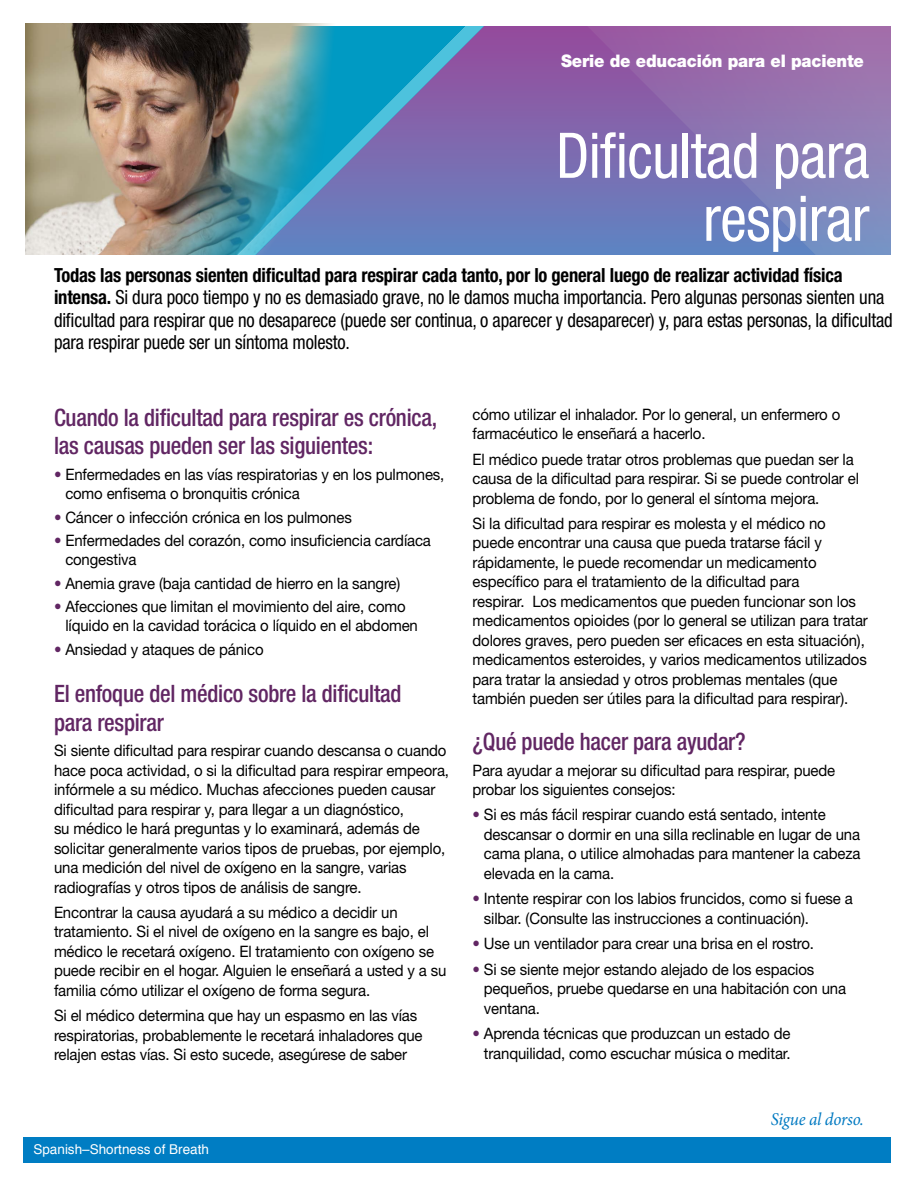
<style>
.page{position:relative;width:918px;height:1188px;background:#fff}
.page>*{position:absolute;margin:0;border:0;box-sizing:border-box;transform-origin:0 0}
.t1{font:condensed 63px/63px "Helvetica Neue LT Std";letter-spacing:-.01em;color:#fff;text-align:right;scale:.95 1}
.t2{font:500 condensed 24px/28.8px "Helvetica Neue LT Std";letter-spacing:-.01em;color:#612663;scale:.95 1}
.t3{font:condensed 19.5px/22.5px "Helvetica Neue LT Std";letter-spacing:-.01em;color:#000;scale:.95 1}
.t4{font:italic 18px "Minion Pro";letter-spacing:-.015em;color:#0079c1;scale:.95 1}
.t5{font:900 17.4px "Helvetica Neue LT Std";letter-spacing:-.01em;color:#fff;scale:.95 1}
.t6{font:15.75px/19.5px "Helvetica Neue LT Std";letter-spacing:-.01em;color:#000;scale:.95 1}
.t7{font:13.5px "Helvetica";color:#fff}
.s1{font-weight:700}
.s2{color:#612663}
</style>
<div class="page">
<svg style="left:564px;top:26px;width:327px;height:229px;background:#8573b2"></svg>
<svg style="left:385px;top:26px;width:179px;height:229px;background:#6f71b3"></svg>
<div style="left:23px;top:1137px;width:868px;height:26px;background:#007dc3"></div>
<img style="left:25px;top:24px;width:360px;height:231px">
<p class="t5" style="left:561px;top:50px;width:320px">Serie de educación para el paciente</p>
<h1 class="t1" style="left:556px;top:124px;width:332px">Dificultad para respirar</h1>
<p class="t3" style="left:54px;top:263px;width:884px"><span class="s1">Todas las personas sienten dificultad para respirar cada tanto, por lo general luego de realizar actividad física intensa.</span> Si dura poco tiempo y no es demasiado grave, no le damos mucha importancia. Pero algunas personas sienten una dificultad para respirar que no desaparece (puede ser continua, o aparecer y desaparecer) y, para estas personas, la dificultad para respirar puede ser un síntoma molesto.</p>
<h2 class="t2" style="left:54px;top:402px;width:405px">Cuando la dificultad para respirar es crónica, las causas pueden ser las siguientes:</h2>
<p class="t6" style="left:65px;top:464px;width:401px;text-indent:-11px"><span class="s2">•</span> Enfermedades en las vías respiratorias y en los pulmones, como enfisema o bronquitis crónica</p>
<p class="t6" style="left:54px;top:507px;width:315px"><span class="s2">•</span> Cáncer o infección crónica en los pulmones</p>
<p class="t6" style="left:65px;top:530px;width:386px;text-indent:-11px"><span class="s2">•</span> Enfermedades del corazón, como insuficiencia cardíaca congestiva</p>
<p class="t6" style="left:54px;top:573px;width:366px"><span class="s2">•</span> Anemia grave (baja cantidad de hierro en la sangre)</p>
<p class="t6" style="left:65px;top:596px;width:373px;text-indent:-11px"><span class="s2">•</span> Afecciones que limitan el movimiento del aire, como líquido en la cavidad torácica o líquido en el abdomen</p>
<p class="t6" style="left:54px;top:639px;width:222px"><span class="s2">•</span> Ansiedad y ataques de pánico</p>
<h2 class="t2" style="left:54px;top:679px;width:367px">El enfoque del médico sobre la dificultad para respirar</h2>
<p class="t6" style="left:54px;top:741px;width:417px">Si siente dificultad para respirar cuando descansa o cuando hace poca actividad, o si la dificultad para respirar empeora, infórmele a su médico. Muchas afecciones pueden causar dificultad para respirar y, para llegar a un diagnóstico,<br>su médico le hará preguntas y lo examinará, además de solicitar generalmente varios tipos de pruebas, por ejemplo, una medición del nivel de oxígeno en la sangre, varias radiografías y otros tipos de análisis de sangre.</p>
<p class="t6" style="left:54px;top:902px;width:414px">Encontrar la causa ayudará a su médico a decidir un tratamiento. Si el nivel de oxígeno en la sangre es bajo, el médico le recetará oxígeno. El tratamiento con oxígeno se puede recibir en el hogar. Alguien le enseñará a usted y a su familia cómo utilizar el oxígeno de forma segura.</p>
<p class="t6" style="left:54px;top:1006px;width:390px">Si el médico determina que hay un espasmo en las vías respiratorias, probablemente le recetará inhaladores que relajen estas vías. Si esto sucede, asegúrese de saber</p>
<p class="t7" style="left:33px;top:1139px;width:177px">Spanish–Shortness of Breath</p>
<p class="t6" style="left:473px;top:404px;width:389px">cómo utilizar el inhalador. Por lo general, un enfermero o farmacéutico le enseñará a hacerlo.</p>
<p class="t6" style="left:473px;top:449px;width:408px">El médico puede tratar otros problemas que puedan ser la causa de la dificultad para respirar. Si se puede controlar el problema de fondo, por lo general el síntoma mejora.</p>
<p class="t6" style="left:473px;top:513px;width:418px">Si la dificultad para respirar es molesta y el médico no puede encontrar una causa que pueda tratarse fácil y rápidamente, le puede recomendar un medicamento específico para el tratamiento de la dificultad para<br>respirar. Los medicamentos que pueden funcionar son los medicamentos opioides (por lo general se utilizan para tratar dolores graves, pero pueden ser eficaces en esta situación), medicamentos esteroides, y varios medicamentos utilizados para tratar la ansiedad y otros problemas mentales (que también pueden ser útiles para la dificultad para respirar).</p>
<h2 class="t2" style="left:473px;top:727px;width:289px">¿Qué puede hacer para ayudar?</h2>
<p class="t6" style="left:473px;top:760px;width:383px">Para ayudar a mejorar su dificultad para respirar, puede probar los siguientes consejos:</p>
<p class="t6" style="left:484px;top:805px;width:398px;text-indent:-11px"><span class="s2">•</span> Si es más fácil respirar cuando está sentado, intente descansar o dormir en una silla reclinable en lugar de una cama plana, o utilice almohadas para mantener la cabeza elevada en la cama.</p>
<p class="t6" style="left:484px;top:889px;width:390px;text-indent:-11px"><span class="s2">•</span> Intente respirar con los labios fruncidos, como si fuese a silbar. (Consulte las instrucciones a continuación).</p>
<p class="t6" style="left:473px;top:934px;width:361px"><span class="s2">•</span> Use un ventilador para crear una brisa en el rostro.</p>
<p class="t6" style="left:484px;top:959px;width:383px;text-indent:-11px"><span class="s2">•</span> Si se siente mejor estando alejado de los espacios pequeños, pruebe quedarse en una habitación con una ventana.</p>
<p class="t6" style="left:473px;top:1024px;width:336px;text-align:right"><span class="s2">•</span> Aprenda técnicas que produzcan un estado de tranquilidad, como escuchar música o meditar.</p>
<p class="t4" style="left:771px;top:1107px;width:100px">Sigue al dorso.</p>
</div>
